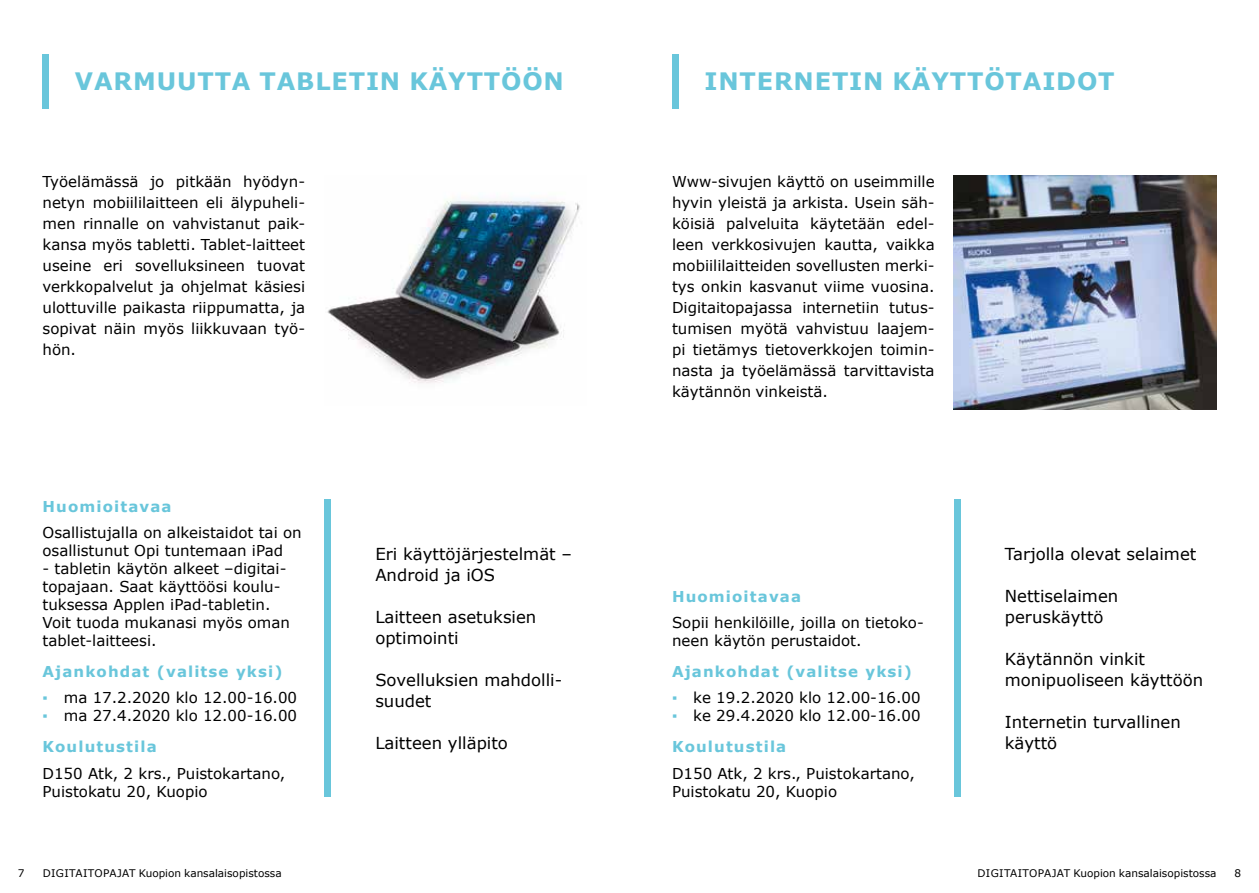
<style>
.page{position:relative;width:1259px;height:893px;background:#fff}
.page>*{position:absolute;margin:0;border:0;box-sizing:border-box;transform-origin:0 0}
.t1{font:700 24px "Verdana";letter-spacing:.035em;color:#69c6db}
.t2{font:16.5px/21px "Verdana";color:#000}
.t3{font:15px/21px "Verdana";color:#000}
.t4{font:700 15px "Verdana";letter-spacing:.075em;color:#69c6db}
.t5{font:10.5px "Verdana";color:#000}
.s1{color:#69c6db}
.s2{font-weight:700;color:#69c6db}
</style>
<div class="page">
<div style="left:954px;top:500px;width:6px;height:296px;background:#69c6db"></div>
<div style="left:672px;top:54px;width:7px;height:54px;background:#69c6db"></div>
<div style="left:324px;top:500px;width:7px;height:296px;background:#69c6db"></div>
<div style="left:43px;top:54px;width:6px;height:54px;background:#69c6db"></div>
<img style="left:327px;top:198px;width:253px;height:185px">
<img style="left:954px;top:175px;width:262px;height:234px">
<h1 class="t1" style="left:75px;top:64px;width:490px">VARMUUTTA TABLETIN KÄYTTÖÖN</h1>
<p class="t3" style="left:43px;top:171px;width:264px;text-align:justify">Työelämässä jo pitkään hyödyn&shy;netyn mobiililaitteen eli älypuheli&shy;men rinnalle on vahvistanut paik&shy;kansa myös tabletti. Tablet-laitteet useine eri sovelluksineen tuovat verkkopalvelut ja ohjelmat käsiesi ulottuville paikasta riippumatta, ja sopivat näin myös liikkuvaan työ&shy;hön.</p>
<p class="t4" style="left:43px;top:495px;width:130px">Huomioitavaa</p>
<p class="t3" style="left:43px;top:523px;width:261px;line-height:18px">Osallistujalla on alkeistaidot tai on osallistunut Opi tuntemaan iPad</p>
<p class="t3" style="left:43px;top:559px;width:249px;line-height:18px">- tabletin käytön alkeet –digitai&shy;topajaan. Saat käyttöösi koulu&shy;tuksessa Applen iPad-tabletin.<br>Voit tuoda mukanasi myös oman tablet-laitteesi.</p>
<p class="t4" style="left:43px;top:661px;width:241px">Ajankohdat (valitse yksi)</p>
<p class="t3" style="left:43px;top:687px;width:256px"><span class="s1">▪</span> ma 17.2.2020 klo 12.00-16.00</p>
<p class="t3" style="left:43px;top:700px;width:256px;line-height:30.8px"><span class="s1">▪</span> ma 27.4.2020 klo 12.00-16.00<br><span class="s2">Koulutustila</span></p>
<p class="t3" style="left:43px;top:764px;width:244px;line-height:18px">D150 Atk, 2 krs., Puistokartano,<br>Puistokatu 20, Kuopio</p>
<p class="t2" style="left:375px;top:543px;width:198px">Eri käyttöjärjestelmät –<br>Android ja iOS</p>
<p class="t2" style="left:375px;top:606px;width:163px">Laitteen asetuksien optimointi</p>
<p class="t2" style="left:375px;top:669px;width:188px">Sovelluksien mahdolli&shy;suudet</p>
<p class="t2" style="left:375px;top:732px;width:134px">Laitteen ylläpito</p>
<h1 class="t1" style="left:704px;top:64px;width:412px">INTERNETIN KÄYTTÖTAIDOT</h1>
<p class="t3" style="left:672px;top:171px;width:264px;text-align:justify">Www-sivujen käyttö on useimmille hyvin yleistä ja arkista. Usein säh&shy;köisiä palveluita käytetään edel&shy;leen verkkosivujen kautta, vaikka mobiililaitteiden sovellusten merki&shy;tys onkin kasvanut viime vuosina.<br>Digitaitopajassa internetiin tutus&shy;tumisen myötä vahvistuu laajem&shy;pi tietämys tietoverkkojen toimin&shy;nasta ja työelämässä tarvittavista käytännön vinkeistä.</p>
<p class="t4" style="left:672px;top:585px;width:130px">Huomioitavaa</p>
<p class="t3" style="left:672px;top:613px;width:253px;line-height:18px">Sopii henkilöille, joilla on tietoko&shy;neen käytön perustaidot.</p>
<p class="t4" style="left:672px;top:661px;width:241px">Ajankohdat (valitse yksi)</p>
<p class="t3" style="left:672px;top:687px;width:250px"><span class="s1">▪</span> ke 19.2.2020 klo 12.00-16.00</p>
<p class="t3" style="left:672px;top:700px;width:250px;line-height:30.8px"><span class="s1">▪</span> ke 29.4.2020 klo 12.00-16.00<br><span class="s2">Koulutustila</span></p>
<p class="t3" style="left:672px;top:764px;width:244px;line-height:18px">D150 Atk, 2 krs., Puistokartano,<br>Puistokatu 20, Kuopio</p>
<p class="t2" style="left:1005px;top:543px;width:193px">Tarjolla olevat selaimet</p>
<p class="t2" style="left:1005px;top:585px;width:115px">Nettiselaimen peruskäyttö</p>
<p class="t2" style="left:1005px;top:648px;width:200px">Käytännön vinkit monipuoliseen käyttöön</p>
<p class="t2" style="left:1005px;top:711px;width:177px">Internetin turvallinen käyttö</p>
<p class="t5" style="left:18px;top:866px;width:8px">7</p>
<p class="t5" style="left:43px;top:866px;width:240px">DIGITAITOPAJAT Kuopion kansalaisopistossa</p>
<p class="t5" style="left:977px;top:866px;width:240px">DIGITAITOPAJAT Kuopion kansalaisopistossa</p>
<p class="t5" style="left:1234px;top:866px;width:8px">8</p>
</div>
